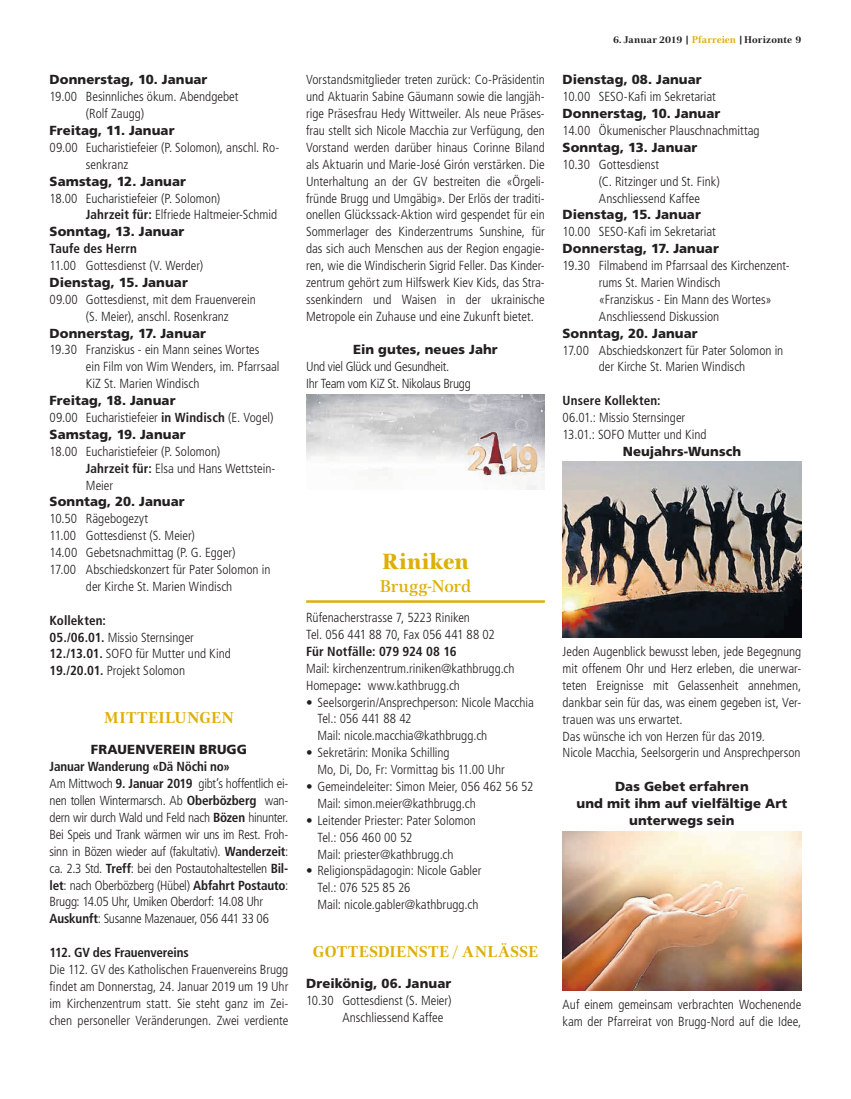
<style>
.page{position:relative;width:851px;height:1099px;background:#fff}
.page>*{position:absolute;margin:0;border:0;box-sizing:border-box;transform-origin:0 0}
.t1{font:800 22.5px "Civita";letter-spacing:.01em;color:#ddb008}
.t2{font:500 17.5px "Civita";letter-spacing:-.005em;color:#ddb008}
.t3{font:700 16.12px "Civita";letter-spacing:.02em;color:#ddb008}
.t4{font:300 condensed 13.12px/16.9px "Frutiger LT Std";color:#231f20}
.t5{font:300 condensed 13.12px/16.9px "Frutiger LT Std";letter-spacing:-.02em;color:#231f20}
.t6{font:900 13.12px/16.9px "Frutiger LT Std";letter-spacing:.005em;color:#231f20}
.t7{font:700 condensed 13.12px "Frutiger LT Std";color:#231f20}
.t8{font:700 10px "Civita";letter-spacing:.005em;color:#231f20}
.s1{font-weight:700}
.s2{font-weight:300;font-stretch:condensed}
.s3{font-weight:700;font-stretch:condensed}
.s4{color:#ddb008}
</style>
<div class="page">
<hr style="left:306px;top:600px;width:238px;height:2px;background:#ddb008">
<img style="left:306px;top:394px;width:238px;height:96px">
<img style="left:562px;top:462px;width:239px;height:175px">
<img style="left:562px;top:831px;width:239px;height:159px">
<p class="t6" style="left:50px;top:71px;width:159px">Donnerstag, 10. Januar</p>
<p class="t4" style="left:86px;top:88px;width:154px;text-indent:-36px">19.00 Besinnliches ökum. Abendgebet (Rolf Zaugg)</p>
<p class="t6" style="left:50px;top:122px;width:126px">Freitag, 11. Januar</p>
<p class="t4" style="left:86px;top:139px;width:195px;text-indent:-36px">09.00 Eucharistiefeier (P. Solomon), anschl. Ro&shy;senkranz</p>
<p class="t6" style="left:50px;top:172px;width:138px">Samstag, 12. Januar</p>
<p class="t4" style="left:50px;top:190px;width:172px">18.00 Eucharistiefeier (P. Solomon)</p>
<p class="t4" style="left:86px;top:206px;width:193px"><span class="s1">Jahrzeit für:</span> Elfriede Haltmeier-Schmid</p>
<p class="t6" style="left:50px;top:223px;width:136px">Sonntag, 13. Januar</p>
<p class="t7" style="left:50px;top:241px;width:89px">Taufe des Herrn</p>
<p class="t4" style="left:50px;top:257px;width:155px">11.00 Gottesdienst (V. Werder)</p>
<p class="t6" style="left:50px;top:274px;width:140px">Dienstag, 15. Januar</p>
<p class="t4" style="left:86px;top:291px;width:171px;text-indent:-36px">09.00 Gottesdienst, mit dem Frauenverein (S. Meier), anschl. Rosenkranz</p>
<p class="t6" style="left:50px;top:324px;width:158px">Donnerstag, 17. Januar</p>
<p class="t4" style="left:86px;top:342px;width:195px;text-indent:-36px">19.30 Franziskus - ein Mann seines Wortes<br>ein Film von Wim Wenders, im. Pfarrsaal<br>KiZ St. Marien Windisch</p>
<p class="t6" style="left:50px;top:392px;width:225px">Freitag, 18. Januar<br><span class="s2">09.00 Eucharistiefeier</span> <span class="s3">in Windisch</span> <span class="s2">(E. Vogel)<br></span>Samstag, 19. Januar</p>
<p class="t4" style="left:86px;top:443px;width:191px;text-indent:-36px">18.00 Eucharistiefeier (P. Solomon)<br><span class="s1">Jahrzeit für:</span> Elsa und Hans Wettstein-<br>Meier</p>
<p class="t6" style="left:50px;top:493px;width:137px">Sonntag, 20. Januar</p>
<p class="t4" style="left:50px;top:510px;width:100px">10.50 Rägebogezyt</p>
<p class="t4" style="left:50px;top:527px;width:147px">11.00 Gottesdienst (S. Meier)</p>
<p class="t4" style="left:50px;top:544px;width:187px">14.00 Gebetsnachmittag (P. G. Egger)</p>
<p class="t4" style="left:50px;top:561px;width:222px">17.00 Abschiedskonzert für Pater Solomon in</p>
<p class="t4" style="left:86px;top:578px;width:148px">der Kirche St. Marien Windisch</p>
<p class="t4" style="left:50px;top:612px;width:183px"><span class="s1">Kollekten:<br>05./06.01.</span> Missio Sternsinger<br><span class="s1">12./13.01.</span> SOFO für Mutter und Kind<br><span class="s1">19./20.01.</span> Projekt Solomon</p>
<p class="t3" style="left:104px;top:707px;width:131px">MITTEILUNGEN</p>
<p class="t6" style="left:91px;top:741px;width:158px">FRAUENVEREIN BRUGG</p>
<p class="t5" style="left:50px;top:758px;width:240px"><span class="s1">Januar Wanderung «Dä Nöchi no»<br></span>Am Mittwoch <span class="s1">9. Januar 2019</span> gibt’s hoffentlich ei&shy;nen tollen Wintermarsch. Ab <span class="s1">Oberbözberg</span> wan&shy;dern wir durch Wald und Feld nach <span class="s1">Bözen</span> hinunter.<br>Bei Speis und Trank wärmen wir uns im Rest. Froh&shy;sinn in Bözen wieder auf (fakultativ). <span class="s1">Wanderzeit</span>: ca. 2.3 Std. <span class="s1">Treff</span>: bei den Postautohaltestellen <span class="s1">Bil&shy;let</span>: nach Oberbözberg (Hübel) <span class="s1">Abfahrt Postauto</span>:<br>Brugg: 14.05 Uhr, Umiken Oberdorf: 14.08 Uhr <span class="s1">Auskunft</span>: Susanne Mazenauer, 056 441 33 06</p>
<p class="t7" style="left:50px;top:944px;width:141px">112. GV des Frauenvereins</p>
<p class="t4" style="left:50px;top:961px;width:240px;text-align:justify">Die 112. GV des Katholischen Frauenvereins Brugg findet am Donnerstag, 24. Januar 2019 um 19 Uhr im Kirchenzentrum statt. Sie steht ganz im Zei&shy;chen personeller Veränderungen. Zwei verdiente</p>
<p class="t4" style="left:306px;top:71px;width:240px;text-align:justify">Vorstandsmitglieder treten zurück: Co-Präsidentin und Aktuarin Sabine Gäumann sowie die langjäh&shy;rige Präsesfrau Hedy Wittweiler. Als neue Präses&shy;frau stellt sich Nicole Macchia zur Verfügung, den Vorstand werden darüber hinaus Corinne Biland als Aktuarin und Marie-José Girón verstärken. Die Unterhaltung an der GV bestreiten die «Örgeli&shy;fründe Brugg und Umgäbig». Der Erlös der traditi&shy;onellen Glückssack-Aktion wird gespendet für ein Sommerlager des Kinderzentrums Sunshine, für das sich auch Menschen aus der Region engagie&shy;ren, wie die Windischerin Sigrid Feller. Das Kinder&shy;zentrum gehört zum Hilfswerk Kiev Kids, das Stra&shy;ssenkindern und Waisen in der ukrainische Metropole ein Zuhause und eine Zukunft bietet.</p>
<p class="t6" style="left:353px;top:341px;width:146px">Ein gutes, neues Jahr</p>
<p class="t5" style="left:306px;top:358px;width:166px">Und viel Glück und Gesundheit.<br>Ihr Team vom KiZ St. Nikolaus Brugg</p>
<p class="t8" style="left:613px;top:33px;width:190px">6. Januar 2019 | <span class="s4">Pfarreien</span> | Horizonte 9</p>
<p class="t6" style="left:562px;top:71px;width:141px">Dienstag, 08. Januar</p>
<p class="t4" style="left:562px;top:88px;width:155px">10.00 SESO-Kafi im Sekretariat</p>
<p class="t6" style="left:562px;top:105px;width:159px">Donnerstag, 10. Januar</p>
<p class="t4" style="left:562px;top:122px;width:198px">14.00 Ökumenischer Plauschnachmittag</p>
<p class="t6" style="left:562px;top:139px;width:136px">Sonntag, 13. Januar</p>
<p class="t4" style="left:598px;top:156px;width:122px;text-indent:-36px">10.30 Gottesdienst<br>(C. Ritzinger und St. Fink)<br>Anschliessend Kaffee</p>
<p class="t6" style="left:562px;top:206px;width:140px">Dienstag, 15. Januar</p>
<p class="t4" style="left:562px;top:223px;width:155px">10.00 SESO-Kafi im Sekretariat</p>
<p class="t6" style="left:562px;top:240px;width:158px">Donnerstag, 17. Januar</p>
<p class="t4" style="left:598px;top:257px;width:192px;text-indent:-36px">19.30 Filmabend im Pfarrsaal des Kirchenzent&shy;rums St. Marien Windisch<br>«Franziskus - Ein Mann des Wortes» Anschliessend Diskussion</p>
<p class="t6" style="left:562px;top:324px;width:137px">Sonntag, 20. Januar</p>
<p class="t4" style="left:562px;top:342px;width:222px;text-align:center">17.00 Abschiedskonzert für Pater Solomon in der Kirche St. Marien Windisch</p>
<p class="t7" style="left:562px;top:393px;width:100px">Unsere Kollekten:</p>
<p class="t4" style="left:562px;top:409px;width:145px">06.01.: Missio Sternsinger<br>13.01.: SOFO Mutter und Kind</p>
<p class="t6" style="left:622px;top:443px;width:120px">Neujahrs-Wunsch</p>
<h1 class="t1" style="left:382px;top:546px;width:88px">Riniken</h1>
<h2 class="t2" style="left:379px;top:574px;width:93px">Brugg-Nord</h2>
<p class="t4" style="left:306px;top:609px;width:190px">Rüfenacherstrasse 7, 5223 Riniken<br>Tel. 056 441 88 70, Fax 056 441 88 02</p>
<p class="t7" style="left:306px;top:643px;width:152px">Für Notfälle: 079 924 08 16</p>
<p class="t4" style="left:306px;top:660px;width:210px">Mail: kirchenzentrum.riniken@kathbrugg.ch<br>Homepage<span class="s1">:</span> www.kathbrugg.ch</p>
<p class="t4" style="left:317px;top:693px;width:218px;text-indent:-11px">• Seelsorgerin/Ansprechperson: Nicole Macchia<br>Tel.: 056 441 88 42<br>Mail: nicole.macchia@kathbrugg.ch</p>
<p class="t4" style="left:317px;top:744px;width:189px;text-indent:-11px">• Sekretärin: Monika Schilling<br>Mo, Di, Do, Fr: Vormittag bis 11.00 Uhr</p>
<p class="t4" style="left:317px;top:778px;width:217px;text-indent:-11px">• Gemeindeleiter: Simon Meier, 056 462 56 52<br>Mail: simon.meier@kathbrugg.ch</p>
<p class="t4" style="left:317px;top:812px;width:160px;text-indent:-11px">• Leitender Priester: Pater Solomon<br>Tel.: 056 460 00 52<br>Mail: priester@kathbrugg.ch</p>
<p class="t4" style="left:317px;top:862px;width:165px;text-indent:-11px">• Religionspädagogin: Nicole Gabler<br>Tel.: 076 525 85 26<br>Mail: nicole.gabler@kathbrugg.ch</p>
<p class="t3" style="left:313px;top:941px;width:227px">GOTTESDIENSTE / ANLÄSSE</p>
<p class="t6" style="left:306px;top:975px;width:147px">Dreikönig, 06. Januar</p>
<p class="t4" style="left:342px;top:992px;width:110px;text-indent:-36px">10.30 Gottesdienst (S. Meier)<br>Anschliessend Kaffee</p>
<p class="t4" style="left:562px;top:643px;width:240px">Jeden Augenblick bewusst leben, jede Begegnung mit offenem Ohr und Herz erleben, die unerwar&shy;teten Ereignisse mit Gelassenheit annehmen, dankbar sein für das, was einem gegeben ist, Ver&shy;trauen was uns erwartet.<br>Das wünsche ich von Herzen für das 2019.<br>Nicole Macchia, Seelsorgerin und Ansprechperson</p>
<p class="t6" style="left:576px;top:778px;width:212px;text-align:center">Das Gebet erfahren<br>und mit ihm auf vielfältige Art unterwegs sein</p>
<p class="t4" style="left:562px;top:996px;width:240px">Auf einem gemeinsam verbrachten Wochenende kam der Pfarreirat von Brugg-Nord auf die Idee,</p>
</div>
